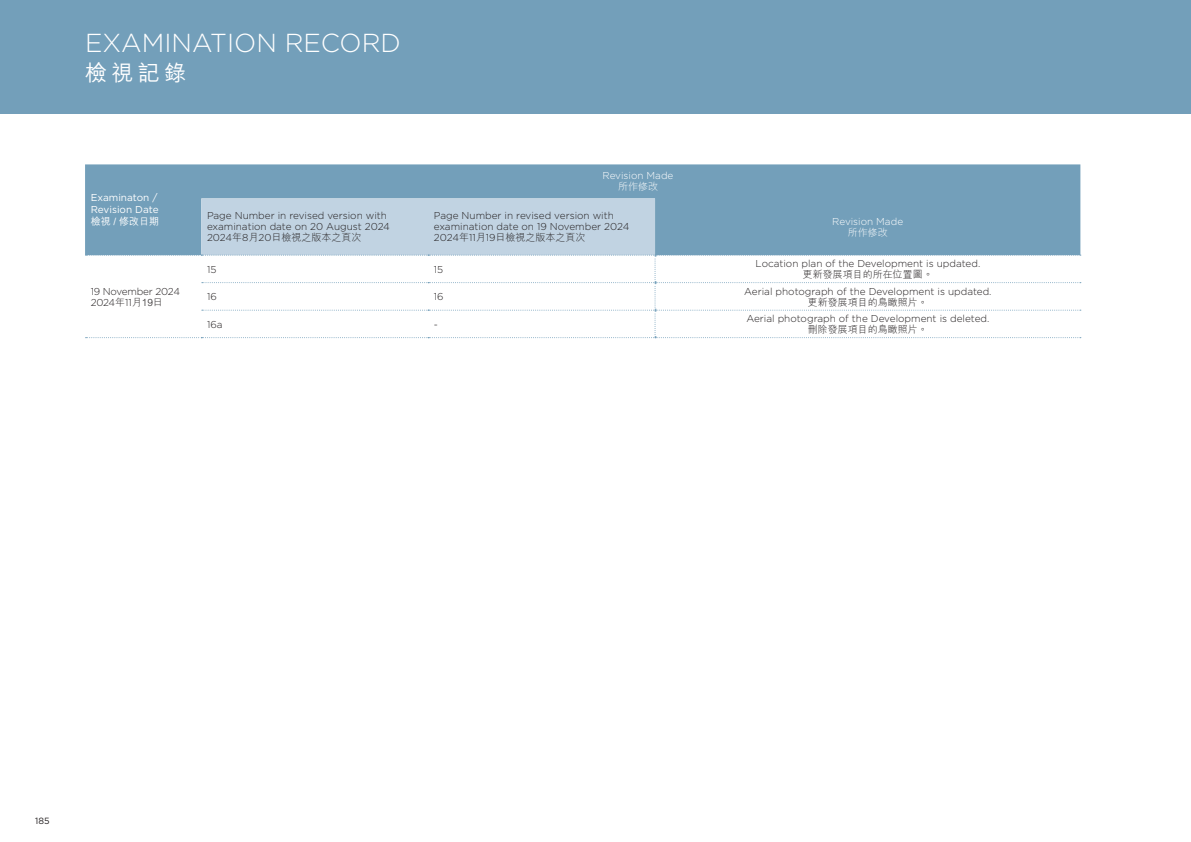
<style>
.page{position:relative;width:1191px;height:842px;background:#fff}
.page>*{position:absolute;margin:0;border:0;box-sizing:border-box;transform-origin:0 0}
.Title_HL_Eng{font:300 26px "Gotham";color:#fff}
.Title_HL_Chi{font:500 22px "M Hei HK";color:#fff}
.Table_10pt_on_11pt{font:300 10px/11px "Gotham";color:#231f20;text-align:center}
.Table_10pt_on_11pt-2{font:300 10px/11px "Gotham";color:#fff;text-align:center}
.SH_Chi_Big_Col{font:10px/12px "Gotham";color:#fff}
.Table_10pt_1st_col{font:300 10px "Gotham";letter-spacing:-.02em;color:#231f20}
.t1{font:9px "Gotham";color:#231f20}
.s1{font-family:"M Hei HK"}
.s2{font-family:"M Hei HK";font-weight:500}
</style>
<div class="page">
<div style="left:0;top:0;width:1191px;height:113px;background:#739fba"></div>
<div style="left:85px;top:164px;width:995px;height:91px;background:#739fba"></div>
<svg style="left:86px;top:198px;width:995px;height:140px"></svg>
<p class="Title_HL_Eng" style="left:85px;top:26px;width:317px">EXAMINATION RECORD</p>
<p class="Title_HL_Chi" style="left:85px;top:57px;width:103px">檢視記錄</p>
<p class="Table_10pt_on_11pt-2" style="left:602px;top:170px;width:72px">Revision Made<span class="s1">所作修改</span></p>
<p class="SH_Chi_Big_Col" style="left:91px;top:191px;width:70px">Examinaton /<br>Revision Date<span class="s2">檢視 / 修改日期</span></p>
<p class="Table_10pt_1st_col" style="left:91px;top:285px;width:91px">19 November 2024</p>
<p class="Table_10pt_1st_col" style="left:91px;top:296px;width:74px">2024<span class="s1">年</span>11<span class="s1">月19日</span></p>
<p class="Table_10pt_on_11pt" style="left:207px;top:210px;width:184px;text-align:left">Page Number in revised version with examination date on 20 August 2024<br>2024<span class="s1">年</span>8<span class="s1">月</span>20<span class="s1">日檢視之版本之頁次</span></p>
<p class="Table_10pt_on_11pt" style="left:434px;top:210px;width:197px;text-align:left">Page Number in revised version with examination date on 19 November 2024<br>2024<span class="s1">年</span>11<span class="s1">月</span>19<span class="s1">日檢視之版本之頁次</span></p>
<p class="Table_10pt_on_11pt-2" style="left:832px;top:215px;width:72px">Revision Made<span class="s1">所作修改</span></p>
<p class="Table_10pt_on_11pt" style="left:207px;top:264px;width:11px">15</p>
<p class="Table_10pt_on_11pt" style="left:434px;top:264px;width:11px">15</p>
<p class="Table_10pt_on_11pt" style="left:755px;top:258px;width:226px">Location plan of the Development is updated.<span class="s1">更新發展項目的所在位置圖。</span></p>
<p class="Table_10pt_on_11pt" style="left:207px;top:291px;width:11px">16</p>
<p class="Table_10pt_on_11pt" style="left:434px;top:291px;width:11px">16</p>
<p class="Table_10pt_on_11pt" style="left:744px;top:286px;width:249px">Aerial photograph of the Development is updated.<span class="s1">更新發展項目的鳥瞰照片。</span></p>
<p class="Table_10pt_on_11pt" style="left:207px;top:319px;width:17px">16a</p>
<p class="Table_10pt_on_11pt" style="left:434px;top:319px;width:6px">-</p>
<p class="Table_10pt_on_11pt" style="left:746px;top:313px;width:244px">Aerial photograph of the Development is deleted.<span class="s1">刪除發展項目的鳥瞰照片。</span></p>
<p class="t1" style="left:35px;top:815px;width:16px">185</p>
</div>
